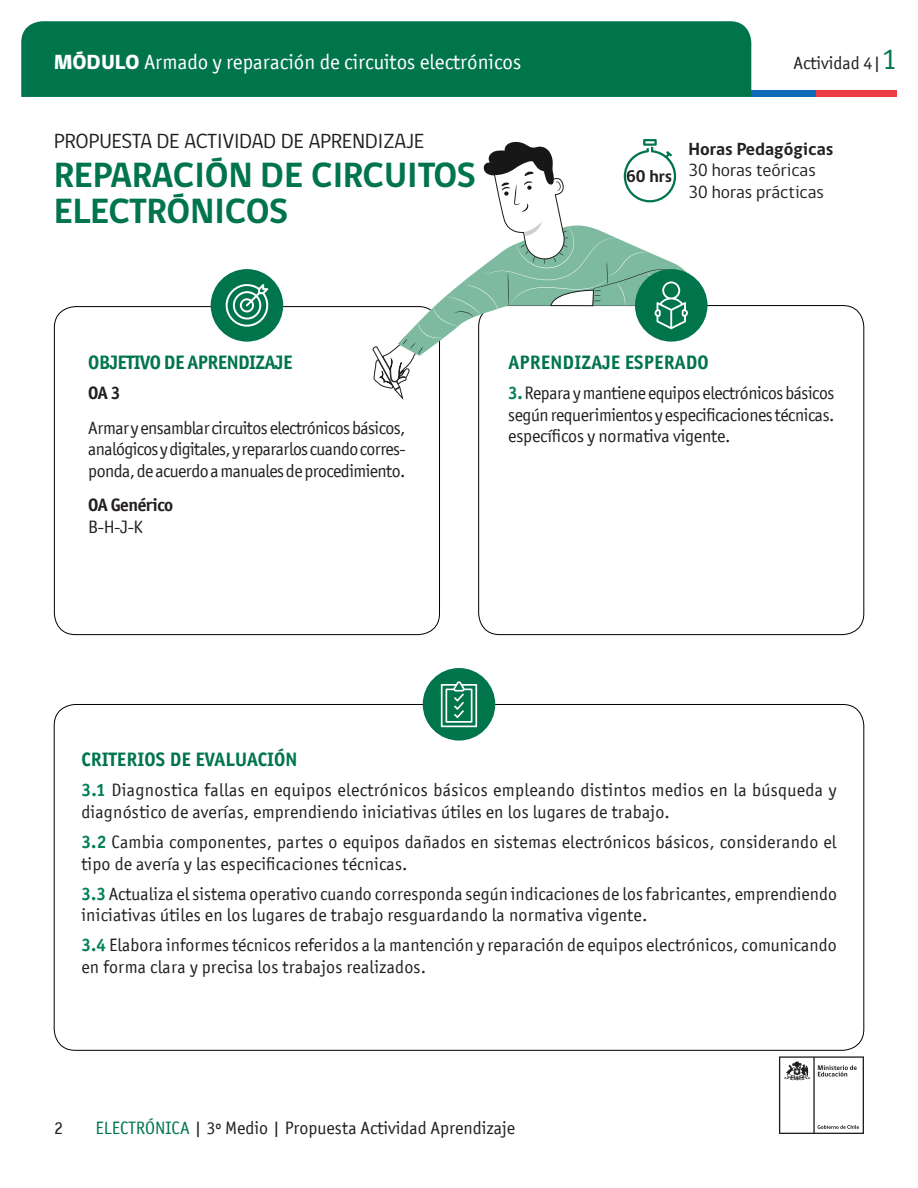
<style>
.page{position:relative;width:918px;height:1188px;background:#fff}
.page>*{position:absolute;margin:0;border:0;box-sizing:border-box;transform-origin:0 0}
.t1{font:700 36px "gob CL";color:#00754b}
.t2{font:21px "Officina San ITC";color:#fff}
.t3{font:21px "gob CL";color:#231f20}
.t4{font:700 19.5px "Officina San ITC";letter-spacing:.01em;color:#00754b}
.t5{font:700 19.5px "Officina San ITC";letter-spacing:-.025em;color:#00754b}
.t6{font:18px/21.6px "Officina San ITC";letter-spacing:.01em;color:#231f20}
.t7{font:18px "gob CL";color:#231f20}
.t8{font:700 18px "gob CL";color:#231f20}
.t9{font:700 18px "Officina San ITC";letter-spacing:-.025em;color:#231f20}
.t10{font:700 17.25px "gob CL";color:#231f20}
.s1{font-family:"gob CL";font-weight:800}
.s2{font-size:30px;color:#00754b}
.s3{font-weight:700;color:#007f57}
.s4{color:#00754b}
</style>
<div class="page">
<svg style="left:779px;top:1056px;width:85px;height:78px"></svg>
<div style="left:21px;top:21px;width:730px;height:76px;background:#00754b"></div>
<div style="left:751px;top:90px;width:65px;height:7px;background:#0f69b4"></div>
<div style="left:816px;top:90px;width:81px;height:7px;background:#eb3c46"></div>
<svg style="left:635px;top:269px;width:73px;height:73px"></svg>
<svg style="left:372px;top:139px;width:328px;height:268px"></svg>
<div style="left:211px;top:269px;width:72px;height:73px;background:#00754b;border-radius:50%"></div>
<svg style="left:226px;top:284px;width:42px;height:43px"></svg>
<div style="left:423px;top:668px;width:72px;height:73px;background:#00754b;border-radius:50%"></div>
<svg style="left:441px;top:681px;width:36px;height:46px"></svg>
<p class="t2" style="left:54px;top:50px;width:469px"><span class="s1">MÓDULO</span> Armado y reparación de circuitos electrónicos</p>
<p class="t6" style="left:794px;top:52px;width:105px">Actividad 4|<span class="s2">1</span></p>
<p class="t3" style="left:54px;top:127px;width:372px">PROPUESTA DE ACTIVIDAD DE APRENDIZAJE</p>
<p class="t1" style="left:54px;top:150px;width:424px">REPARACIÓN DE CIRCUITOS</p>
<p class="t1" style="left:54px;top:186px;width:236px">ELECTRÓNICOS</p>
<p class="t10" style="left:626px;top:164px;width:48px">60 hrs</p>
<p class="t8" style="left:688px;top:136px;width:147px">Horas Pedagógicas</p>
<p class="t7" style="left:688px;top:158px;width:129px">30 horas teóricas</p>
<p class="t7" style="left:688px;top:180px;width:137px">30 horas prácticas</p>
<p class="t5" style="left:88px;top:350px;width:206px">OBJETIVO DE APRENDIZAJE</p>
<p class="t9" style="left:88px;top:382px;width:34px">OA 3</p>
<p class="t6" style="left:88px;top:417px;width:319px;text-align:justify">Armar y ensamblar circuitos electrónicos básicos, analógicos y digitales, y repararlos cuando corres&shy;ponda, de acuerdo a manuales de procedimiento.</p>
<p class="t9" style="left:88px;top:494px;width:86px">OA Genérico</p>
<p class="t6" style="left:88px;top:516px;width:56px">B-H-J-K</p>
<p class="t4" style="left:509px;top:350px;width:202px">APRENDIZAJE ESPERADO</p>
<p class="t6" style="left:508px;top:382px;width:328px;text-align:justify"><span class="s3">3.</span> Repara y mantiene equipos electrónicos básicos según requerimientos y especificaciones técnicas. específicos y normativa vigente.</p>
<p class="t4" style="left:81px;top:747px;width:217px">CRITERIOS DE EVALUACIÓN</p>
<p class="t6" style="left:81px;top:779px;width:756px"><span class="s3">3.1</span> Diagnostica fallas en equipos electrónicos básicos empleando distintos medios en la búsqueda y diagnóstico de averías, emprendiendo iniciativas útiles en los lugares de trabajo.</p>
<p class="t6" style="left:81px;top:831px;width:757px"><span class="s3">3.2</span> Cambia componentes, partes o equipos dañados en sistemas electrónicos básicos, considerando el tipo de avería y las especificaciones técnicas.</p>
<p class="t6" style="left:81px;top:883px;width:757px"><span class="s3">3.3</span> Actualiza el sistema operativo cuando corresponda según indicaciones de los fabricantes, emprendiendo iniciativas útiles en los lugares de trabajo resguardando la normativa vigente.</p>
<p class="t6" style="left:81px;top:934px;width:757px"><span class="s3">3.4</span> Elabora informes técnicos referidos a la mantención y reparación de equipos electrónicos, comunicando en forma clara y precisa los trabajos realizados.</p>
<p class="t6" style="left:54px;top:1117px;width:10px">2</p>
<p class="t6" style="left:95px;top:1117px;width:421px"><span class="s4">ELECTRÓNICA</span> | 3º Medio | Propuesta Actividad Aprendizaje</p>
</div>
